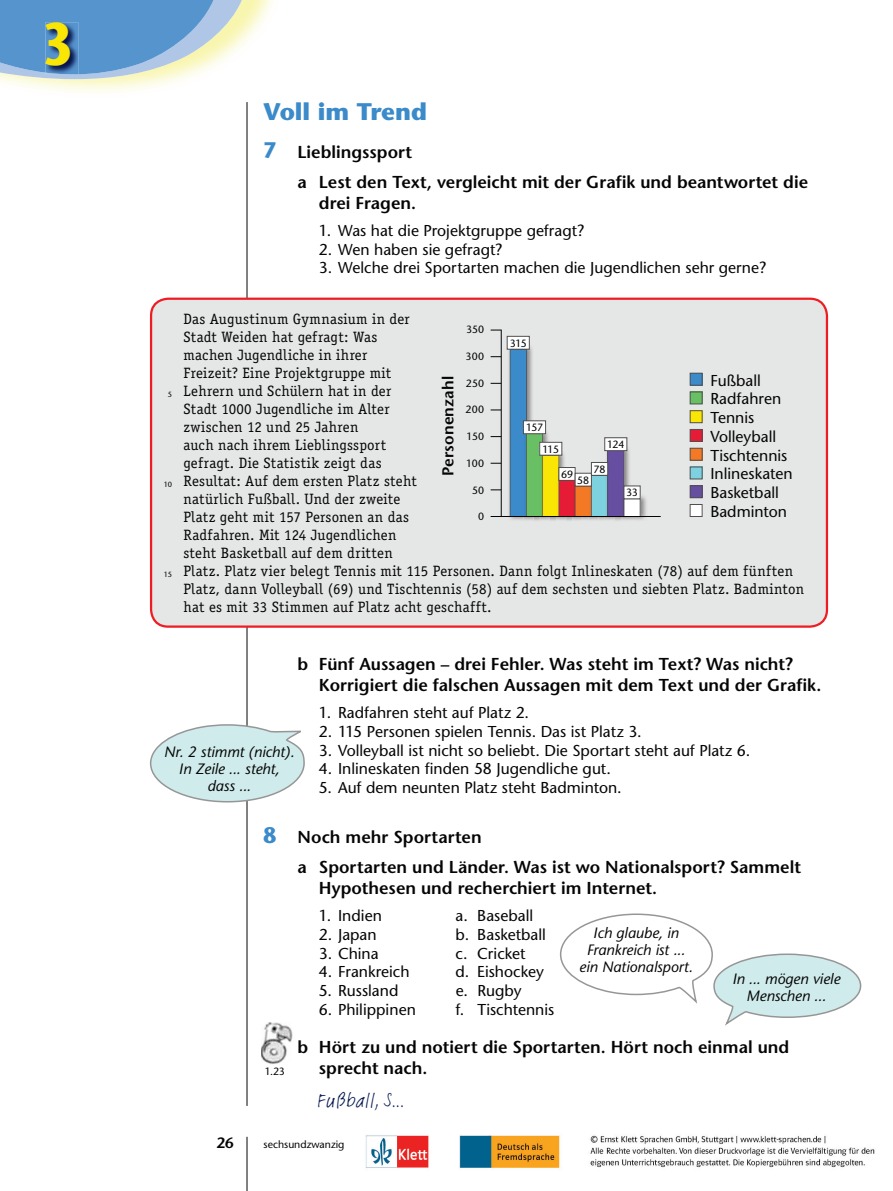
<style>
.page{position:relative;width:893px;height:1191px;background:#fff}
.page>*{position:absolute;margin:0;border:0;box-sizing:border-box;transform-origin:0 0}
.t1{font:700 60px "Stone Sans";color:#fae605;scale:.8 1}
.t2{font:700 24px "Stone Sans";color:#3b8ac9}
.t3{font:21px "Linotype Feltpen";letter-spacing:-.005em;color:#051750}
.t4{font:600 17.25px/29.5px "Stone Sans";color:#040504}
.t5{font:15.75px/18.8px "Stone Sans";color:#040504}
.t6{font:600 15.75px "Stone Sans";letter-spacing:.005em;color:#040504}
.t7{font:15px/18px "Officina Serif";letter-spacing:.015em;color:#040504}
.t8{font:italic 15px/17.2px "Stone Sans";color:#040504;text-align:center}
.t9{font:600 15px "Stone Sans";color:#040504}
.t10{font:10.5px/21.5px "Stone Sans";color:#040504}
.t11{font:7.5px "Stone Sans";color:#040504}
.s1{font-weight:700;font-size:22.5px;color:#3b8ac9}
</style>
<div class="page">
<hr style="left:247px;top:102px;width:1px;height:1004px;background:#040504">
<hr style="left:247px;top:1136px;width:1px;height:55px;background:#040504">
<svg style="left:0;top:0;width:242px;height:79px;background:#85b0d3"></svg>
<img style="left:45px;top:22px;width:33px;height:52px">
<div style="left:151px;top:299px;width:676px;height:327px;background:#e5e6e6;border-radius:17px"></div>
<div style="left:150px;top:297px;width:678px;height:331px;border:2px solid #ee1d23;border-radius:17px"></div>
<img style="left:261px;top:1022px;width:32px;height:42px">
<div style="left:690px;top:373px;width:12px;height:12px;background:#3b8ac9"></div>
<div style="left:690px;top:373px;width:12px;height:12px;border:1px solid #504f4f"></div>
<div style="left:690px;top:392px;width:12px;height:12px;background:#69bf63"></div>
<div style="left:690px;top:391px;width:12px;height:13px;border:1px solid #504f4f"></div>
<div style="left:690px;top:411px;width:12px;height:12px;background:#fae605"></div>
<div style="left:690px;top:410px;width:12px;height:13px;border:1px solid #504f4f"></div>
<div style="left:690px;top:429px;width:12px;height:12px;background:#e61c36"></div>
<div style="left:690px;top:429px;width:12px;height:13px;border:1px solid #504f4f"></div>
<div style="left:690px;top:448px;width:12px;height:12px;background:#f47925"></div>
<div style="left:690px;top:448px;width:12px;height:12px;border:1px solid #504f4f"></div>
<div style="left:690px;top:467px;width:12px;height:12px;background:#7ed1df"></div>
<div style="left:690px;top:466px;width:12px;height:13px;border:1px solid #504f4f"></div>
<div style="left:690px;top:486px;width:12px;height:12px;background:#664ea0"></div>
<div style="left:690px;top:485px;width:12px;height:13px;border:1px solid #504f4f"></div>
<div style="left:690px;top:504px;width:12px;height:12px;background:#fff"></div>
<div style="left:690px;top:504px;width:12px;height:13px;border:1px solid #504f4f"></div>
<hr style="left:501px;top:330px;width:1px;height:186px;background:#040504">
<img style="left:507px;top:347px;width:25px;height:173px">
<img style="left:523px;top:517px;width:11px;height:3px">
<img style="left:540px;top:517px;width:16px;height:4px">
<img style="left:566px;top:517px;width:6px;height:4px">
<img style="left:572px;top:517px;width:16px;height:3px">
<img style="left:599px;top:517px;width:6px;height:3px">
<img style="left:588px;top:517px;width:11px;height:3px">
<img style="left:605px;top:445px;width:25px;height:76px">
<svg style="left:510px;top:349px;width:114px;height:167px"></svg>
<img style="left:621px;top:496px;width:25px;height:25px">
<img style="left:621px;top:493px;width:3px;height:23px">
<div style="left:624px;top:499px;width:16px;height:17px;background:#fff"></div>
<div style="left:624px;top:498px;width:17px;height:19px;border:1px solid #504f4f"></div>
<hr style="left:491px;top:516px;width:170px;height:1px;background:#040504">
<div style="left:507px;top:336px;width:22px;height:13px;background:#fff"></div>
<div style="left:507px;top:336px;width:23px;height:13px;border:1px solid #504f4f"></div>
<div style="left:523px;top:421px;width:23px;height:13px;background:#fff"></div>
<div style="left:523px;top:420px;width:23px;height:14px;border:1px solid #504f4f"></div>
<div style="left:540px;top:442px;width:22px;height:13px;background:#fff"></div>
<div style="left:539px;top:442px;width:23px;height:13px;border:1px solid #504f4f"></div>
<div style="left:559px;top:467px;width:16px;height:13px;background:#fff"></div>
<div style="left:558px;top:467px;width:17px;height:14px;border:1px solid #504f4f"></div>
<div style="left:575px;top:473px;width:16px;height:13px;background:#fff"></div>
<div style="left:575px;top:473px;width:17px;height:13px;border:1px solid #504f4f"></div>
<div style="left:591px;top:462px;width:17px;height:13px;background:#fff"></div>
<div style="left:591px;top:462px;width:17px;height:14px;border:1px solid #504f4f"></div>
<div style="left:605px;top:438px;width:22px;height:12px;background:#fff"></div>
<div style="left:604px;top:437px;width:23px;height:14px;border:1px solid #504f4f"></div>
<div style="left:624px;top:486px;width:16px;height:13px;background:#fff"></div>
<div style="left:624px;top:485px;width:17px;height:14px;border:1px solid #504f4f"></div>
<svg style="left:149px;top:723px;width:156px;height:80px"></svg>
<svg style="left:559px;top:913px;width:303px;height:112px"></svg>
<img style="left:365px;top:1135px;width:510px;height:33px">
<h1 class="t1" style="left:43px;top:21px;width:39px">3</h1>
<p class="t11" style="left:168px;top:391px;width:6px">5</p>
<p class="t11" style="left:164px;top:481px;width:10px">10</p>
<p class="t11" style="left:164px;top:571px;width:10px">15</p>
<h2 class="t2" style="left:264px;top:102px;width:165px">Voll im Trend</h2>
<p class="t4" style="left:298px;top:139px;width:512px;text-indent:-34px"><span class="s1">7</span> Lieblingssport<br>a Lest den Text, vergleicht mit der Grafik und beantwortet die</p>
<p class="t4" style="left:319px;top:190px;width:99px">drei Fragen.</p>
<p class="t5" style="left:319px;top:223px;width:267px">1. Was hat die Projektgruppe gefragt?</p>
<p class="t5" style="left:319px;top:241px;width:185px">2. Wen haben sie gefragt?</p>
<p class="t5" style="left:319px;top:260px;width:449px">3. Welche drei Sportarten machen die Jugendlichen sehr gerne?</p>
<p class="t7" style="left:183px;top:311px;width:622px">Das Augustinum Gymnasium in der<br>Stadt Weiden hat gefragt: Was<br>machen Jugendliche in ihrer<br>Freizeit? Eine Projektgruppe mit<br>Lehrern und Schülern hat in der<br>Stadt 1000 Jugendliche im Alter<br>zwischen 12 und 25 Jahren<br>auch nach ihrem Lieblingssport<br>gefragt. Die Statistik zeigt das<br>Resultat: Auf dem ersten Platz steht<br>natürlich Fußball. Und der zweite<br>Platz geht mit 157 Personen an das<br>Radfahren. Mit 124 Jugendlichen<br>steht Basketball auf dem dritten<br>Platz. Platz vier belegt Tennis mit 115 Personen. Dann folgt Inlineskaten (78) auf dem fünften Platz, dann Volleyball (69) und Tischtennis (58) auf dem sechsten und siebten Platz. Badminton hat es mit 33 Stimmen auf Platz acht geschafft.</p>
<p class="t10" style="left:466px;top:320px;width:20px">350</p>
<p class="t10" style="left:465px;top:347px;width:20px">300</p>
<p class="t10" style="left:466px;top:373px;width:20px">250</p>
<p class="t10" style="left:466px;top:400px;width:20px">200</p>
<p class="t10" style="left:467px;top:427px;width:19px">150</p>
<p class="t10" style="left:466px;top:453px;width:20px">100</p>
<p class="t10" style="left:472px;top:480px;width:14px">50</p>
<p class="t10" style="left:478px;top:507px;width:8px">0</p>
<p class="t10" style="left:510px;top:333px;width:19px">315</p>
<p class="t6" style="left:442px;top:476px;width:101px;rotate:-90deg">Personenzahl</p>
<p class="t5" style="left:710px;top:372px;width:84px">Fußball<br>Radfahren<br>Tennis<br>Volleyball<br>Tischtennis<br>Inlineskaten<br>Basketball<br>Badminton</p>
<p class="t10" style="left:542px;top:418px;width:18px;text-indent:-16px">157<br>115</p>
<p class="t10" style="left:607px;top:435px;width:19px">124</p>
<p class="t10" style="left:593px;top:459px;width:14px">78</p>
<p class="t10" style="left:561px;top:464px;width:13px">69</p>
<p class="t10" style="left:577px;top:470px;width:14px">58</p>
<p class="t10" style="left:626px;top:483px;width:13px">33</p>
<p class="t4" style="left:319px;top:655px;width:504px;line-height:21px;text-indent:-21px">b Fünf Aussagen – drei Fehler. Was steht im Text? Was nicht?<br>Korrigiert die falschen Aussagen mit dem Text und der Grafik.</p>
<p class="t5" style="left:319px;top:705px;width:212px">1. Radfahren steht auf Platz 2.</p>
<p class="t5" style="left:319px;top:723px;width:324px">2. 115 Personen spielen Tennis. Das ist Platz 3.</p>
<p class="t5" style="left:319px;top:742px;width:433px">3. Volleyball ist nicht so beliebt. Die Sportart steht auf Platz 6.</p>
<p class="t5" style="left:319px;top:761px;width:294px">4. Inlineskaten finden 58 Jugendliche gut.</p>
<p class="t5" style="left:319px;top:780px;width:304px">5. Auf dem neunten Platz steht Badminton.</p>
<p class="t4" style="left:298px;top:824px;width:505px;text-indent:-34px"><span class="s1">8</span> Noch mehr Sportarten<br>a Sportarten und Länder. Was ist wo Nationalsport? Sammelt</p>
<p class="t4" style="left:319px;top:875px;width:340px">Hypothesen und recherchiert im Internet.</p>
<p class="t5" style="left:319px;top:908px;width:64px">1. Indien</p>
<p class="t5" style="left:456px;top:908px;width:79px">a. Baseball</p>
<p class="t5" style="left:319px;top:926px;width:59px">2. Japan</p>
<p class="t5" style="left:456px;top:926px;width:92px">b. Basketball</p>
<p class="t5" style="left:319px;top:945px;width:61px">3. China</p>
<p class="t5" style="left:456px;top:945px;width:71px">c. Cricket</p>
<p class="t5" style="left:319px;top:964px;width:92px">4. Frankreich</p>
<p class="t5" style="left:456px;top:964px;width:90px">d. Eishockey</p>
<p class="t5" style="left:319px;top:983px;width:81px">5. Russland</p>
<p class="t5" style="left:456px;top:983px;width:67px">e. Rugby</p>
<p class="t5" style="left:319px;top:1001px;width:98px">6. Philippinen</p>
<p class="t5" style="left:456px;top:1001px;width:100px">f. Tischtennis</p>
<p class="t4" style="left:319px;top:1038px;width:472px;line-height:21px;text-indent:-21px">b Hört zu und notiert die Sportarten. Hört noch einmal und sprecht nach.</p>
<h3 class="t3" style="left:318px;top:1092px;width:88px">Fußball, S...</h3>
<p class="t8" style="left:164px;top:744px;width:132px">Nr. 2 stimmt (nicht).<br>In Zeile ... steht, dass ...</p>
<p class="t8" style="left:579px;top:925px;width:115px">Ich glaube, in<br>Frankreich ist ... ein Nationalsport.</p>
<p class="t8" style="left:732px;top:972px;width:109px">In ... mögen viele<br>Menschen ...</p>
<p class="t10" style="left:265px;top:1061px;width:22px">1.23</p>
<p class="t9" style="left:217px;top:1137px;width:19px">26</p>
<p class="t10" style="left:264px;top:1135px;width:82px">sechsundzwanzig</p>
</div>
